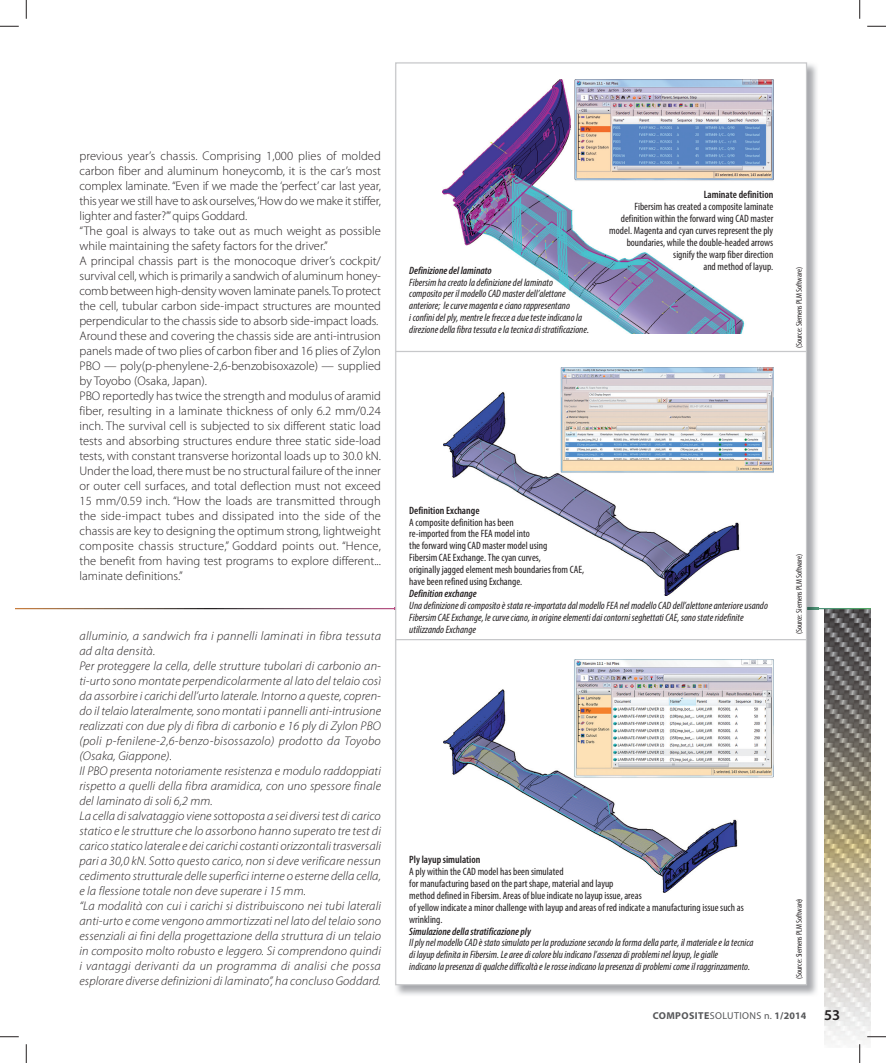
<style>
.page{position:relative;width:886px;height:1063px;background:#fff}
.page>*{position:absolute;margin:0;border:0;box-sizing:border-box;transform-origin:0 0}
.t1{font:300 12.5px/15px "Myriad Pro";color:#231f20}
.t2{font:italic 300 12.5px/15px "Myriad Pro";letter-spacing:.01em;color:#231f20}
.t3{font:italic condensed 10.62px/11.9px "Myriad Pro";color:#231f20}
.t4{font:condensed 10.62px/11.9px "Myriad Pro";color:#231f20}
.t5{font:italic 600 condensed 10.62px "Myriad Pro";color:#231f20}
.t6{font:600 condensed 10.62px "Myriad Pro";color:#231f20}
.t7{font:700 10px "Myriad Pro";letter-spacing:.04em;color:#57585a}
.t8{font:condensed 8.12px "Myriad Pro";color:#231f20}
.s1{font-weight:400}
.s2{font-weight:600;font-size:15px;color:#231f20}
</style>
<div class="page">
<img style="left:443px;top:79px;width:330px;height:254px">
<img style="left:443px;top:367px;width:330px;height:228px">
<hr style="left:395px;top:351px;width:411px;height:1px;background:#c7c8ca">
<svg style="left:0;top:25px;width:19px;height:2px"></svg>
<svg style="left:867px;top:25px;width:18px;height:2px"></svg>
<svg style="left:25px;top:0;width:2px;height:19px"></svg>
<svg style="left:859px;top:0;width:1px;height:19px"></svg>
<svg style="left:0;top:608px;width:885px;height:454px"></svg>
<p class="t1" style="left:79px;top:149px;width:303px">previous year’s chassis. Comprising 1,000 plies of molded carbon fiber and aluminum honeycomb, it is the car’s most complex laminate. “Even if we made the ‘perfect’ car last year, this year we still have to ask ourselves, ‘How do we make it stiffer, lighter and faster?’” quips Goddard.<br>“The goal is always to take out as much weight as possible while maintaining the safety factors for the driver.”<br>A principal chassis part is the monocoque driver’s cockpit/ survival cell, which is primarily a sandwich of aluminum honey&shy;comb between high-density woven laminate panels. To protect the cell, tubular carbon side-impact structures are mounted perpendicular to the chassis side to absorb side-impact loads.<br>Around these and covering the chassis side are anti-intrusion panels made of two plies of carbon fiber and 16 plies of Zylon PBO — poly(p-phenylene-2,6-benzobisoxazole) — supplied by Toyobo (Osaka, Japan).<br>PBO reportedly has twice the strength and modulus of aramid fiber, resulting in a laminate thickness of only 6.2 mm/0.24 inch. The survival cell is subjected to six different static load tests and absorbing structures endure three static side-load tests, with constant transverse horizontal loads up to 30.0 kN.<br>Under the load, there must be no structural failure of the inner or outer cell surfaces, and total deflection must not exceed 15 mm/0.59 inch. “How the loads are transmitted through the side-impact tubes and dissipated into the side of the chassis are key to designing the optimum strong, lightweight composite chassis structure,” Goddard points out. “Hence, the benefit from having test programs to explore different... laminate definitions.”</p>
<p class="t2" style="left:79px;top:629px;width:303px">alluminio, a sandwich fra i pannelli laminati in fibra tessuta ad alta densità.<br>Per proteggere la cella, delle strutture tubolari di carbonio an&shy;ti-urto sono montate perpendicolarmente al lato del telaio così da assorbire i carichi dell’urto laterale. Intorno a queste, copren&shy;do il telaio lateralmente, sono montati i pannelli anti-intrusione realizzati con due ply di fibra di carbonio e 16 ply di Zylon PBO (poli p-fenilene-2,6-benzo-bisossazolo) prodotto da Toyobo (Osaka, Giappone).<br>Il PBO presenta notoriamente resistenza e modulo raddoppiati rispetto a quelli della fibra aramidica, con uno spessore finale del laminato di soli 6,2 mm.<br>La cella di salvataggio viene sottoposta a sei diversi test di carico statico e le strutture che lo assorbono hanno superato tre test di carico statico laterale e dei carichi costanti orizzontali trasversali pari a 30,0 kN. Sotto questo carico, non si deve verificare nessun cedimento strutturale delle superfici interne o esterne della cella, e la flessione totale non deve superare i 15 mm.<br>“La modalità con cui i carichi si distribuiscono nei tubi laterali anti-urto e come vengono ammortizzati nel lato del telaio sono essenziali ai fini della progettazione della struttura di un telaio in composito molto robusto e leggero. Si comprendono quindi i vantaggi derivanti da un programma di analisi che possa esplorare diverse definizioni di laminato”, ha concluso Goddard.</p>
<p class="t5" style="left:409px;top:266px;width:84px">Definizione del laminato</p>
<p class="t3" style="left:409px;top:277px;width:181px">Fibersim ha creato la definizione del laminato<br>composito per il modello CAD master dell’alettone anteriore; le curve magenta e ciano rappresentano<br>i confini del ply, mentre le frecce a due teste indicano la direzione della fibra tessuta e la tecnica di stratificazione.</p>
<p class="t6" style="left:703px;top:191px;width:71px">Laminate definition</p>
<p class="t4" style="left:609px;top:201px;width:165px;text-align:right">Fibersim has created a composite laminate definition within the forward wing CAD master model. Magenta and cyan curves represent the ply boundaries, while the double-headed arrows signify the warp fiber direction<br>and method of layup.</p>
<p class="t8" style="left:796px;top:348px;width:82px;rotate:-90deg">(Source: Siemens PLM Software)</p>
<p class="t6" style="left:409px;top:506px;width:72px">Definition Exchange</p>
<p class="t4" style="left:409px;top:517px;width:176px">A composite definition has been<br>re-imported from the FEA model into<br>the forward wing CAD master model using<br>Fibersim CAE Exchange. The cyan curves,<br>originally jagged element mesh boundaries from CAE, have been refined using Exchange.</p>
<p class="t5" style="left:409px;top:589px;width:69px">Definition exchange</p>
<p class="t3" style="left:409px;top:600px;width:360px">Una definizione di composito è stata re-importata dal modello FEA nel modello CAD dell’alettone anteriore usando<br>Fibersim CAE Exchange, le curve ciano, in origine elementi dai contorni seghettati CAE, sono state ridefinite utilizzando Exchange</p>
<p class="t8" style="left:796px;top:634px;width:82px;rotate:-90deg">(Source: Siemens PLM Software)</p>
<p class="t6" style="left:409px;top:855px;width:73px">Ply layup simulation</p>
<p class="t4" style="left:409px;top:866px;width:336px">A ply within the CAD model has been simulated<br>for manufacturing based on the part shape, material and layup<br>method defined in Fibersim. Areas of blue indicate no layup issue, areas<br>of yellow indicate a minor challenge with layup and areas of red indicate a manufacturing issue such as wrinkling.</p>
<p class="t5" style="left:409px;top:927px;width:123px">Simulazione della stratificazione ply</p>
<p class="t3" style="left:409px;top:937px;width:345px">Il ply nel modello CAD è stato simulato per la produzione secondo la forma della parte, il materiale e la tecnica di layup definita in Fibersim. Le aree di colore blu indicano l’assenza di problemi nel layup, le gialle<br>indicano la presenza di qualche difficoltà e le rosse indicano la presenza di problemi come il raggrinzamento.</p>
<p class="t8" style="left:796px;top:979px;width:82px;rotate:-90deg">(Source: Siemens PLM Software)</p>
<p class="t7" style="left:652px;top:1011px;width:189px">COMPOSITE<span class="s1">SOLUTIONS n.</span> 1/2014 <span class="s2">53</span></p>
</div>
